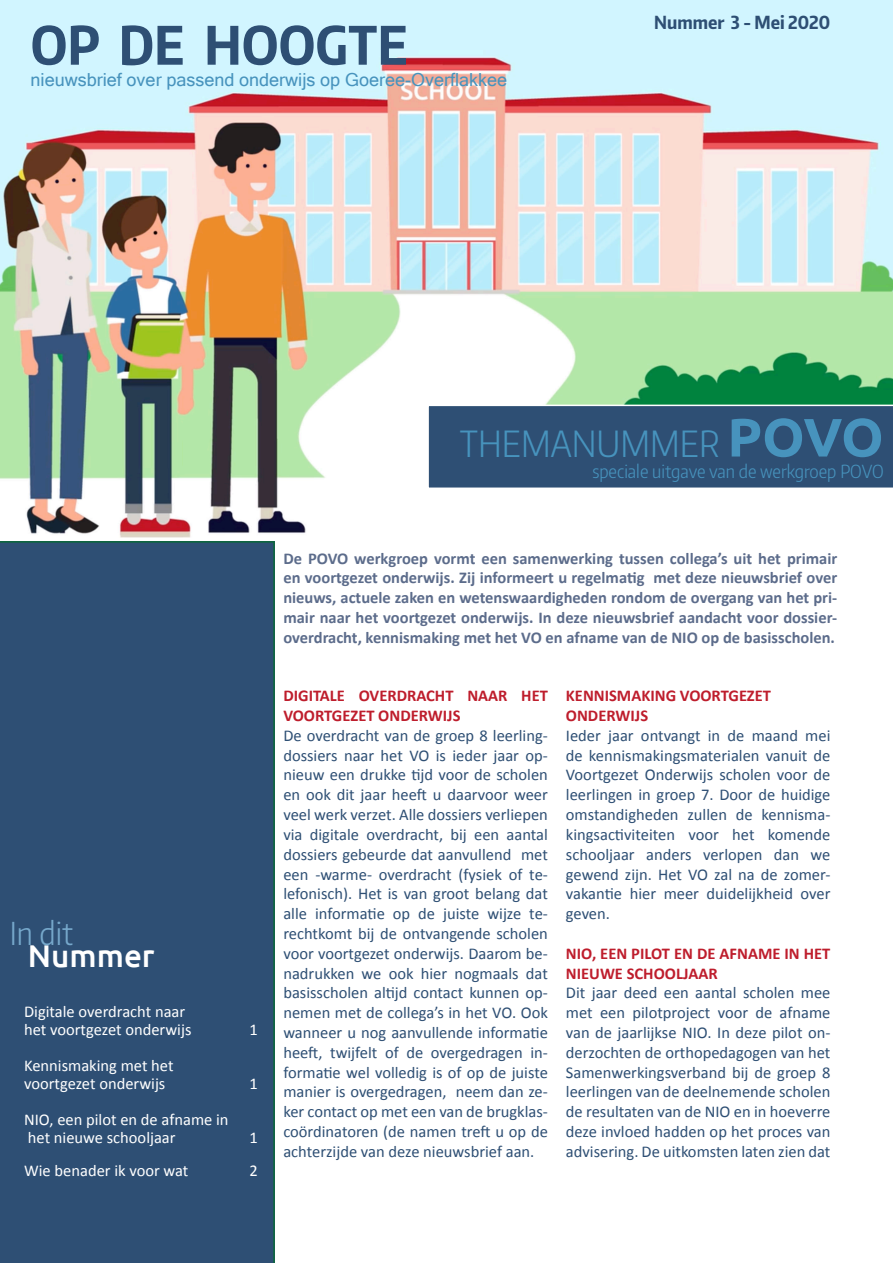
<style>
.page{position:relative;width:893px;height:1263px;background:#fff}
.page>*{position:absolute;margin:0;border:0;box-sizing:border-box;transform-origin:0 0}
.t1{font:700 52.5px "Encode Sans Condensed";color:#2e4f74}
.t2{font:300 36px "Encode Sans Condensed";color:#4793bd}
.t3{font:500 31.5px "Ubuntu";color:#fff}
.t4{font:300 31.5px "Encode Sans Condensed";color:#76a8cb}
.t5{font:18px "Microsoft Sans Serif";color:#4793bd}
.t6{font:300 18px "Encode Sans Condensed";color:#4793bd}
.t7{font:700 18px "Encode Sans Condensed";color:#2e4f74}
.t8{font:16.5px/19.8px "Calibri";color:#2e4f74;text-align:justify}
.t9{font:700 16.5px/19.8px "Calibri";color:#5c6c8b;text-align:justify}
.t10{font:16.5px "Calibri";color:#fff}
.t11{font:700 16.5px/19.8px "Calibri";color:#be1d2c}
.s1{font-family:"Ubuntu";font-weight:700;font-size:54px}
</style>
<div class="page">
<img style="left:0;top:0;width:893px;height:538px">
<div style="left:0;top:541px;width:275px;height:722px;background:#2e4f74"></div>
<div style="left:427px;top:405px;width:466px;height:84px;background:#2e4f74"></div>
<p class="t1" style="left:31px;top:11px;width:379px">OP DE HOOGTE</p>
<p class="t5" style="left:31px;top:70px;width:478px">nieuwsbrief over passend onderwijs op Goeree-Overflakkee</p>
<p class="t7" style="left:654px;top:11px;width:177px">Nummer 3 - Mei 2020</p>
<p class="t2" style="left:460px;top:419px;width:425px">THEMANUMMER <span class="s1">POVO</span></p>
<p class="t6" style="left:592px;top:460px;width:293px">speciale uitgave van de werkgroep POVO</p>
<p class="t4" style="left:10px;top:912px;width:65px">In dit</p>
<p class="t3" style="left:28px;top:936px;width:128px">Nummer</p>
<p class="t10" style="left:24px;top:1001px;width:163px">Digitale overdracht naar</p>
<p class="t10" style="left:24px;top:1019px;width:169px">het voortgezet onderwijs</p>
<p class="t10" style="left:250px;top:1019px;width:10px">1</p>
<p class="t10" style="left:24px;top:1055px;width:151px">Kennismaking met het</p>
<p class="t10" style="left:24px;top:1073px;width:143px">voortgezet onderwijs</p>
<p class="t10" style="left:250px;top:1073px;width:10px">1</p>
<p class="t10" style="left:24px;top:1109px;width:206px">NIO, een pilot en de afname in</p>
<p class="t10" style="left:28px;top:1127px;width:149px">het nieuwe schooljaar</p>
<p class="t10" style="left:250px;top:1127px;width:10px">1</p>
<p class="t10" style="left:24px;top:1160px;width:166px">Wie benader ik voor wat</p>
<p class="t10" style="left:250px;top:1160px;width:10px">2</p>
<p class="t9" style="left:283px;top:547px;width:555px">De POVO werkgroep vormt een samenwerking tussen collega’s uit het primair en voortgezet onderwijs. Zij informeert u regelmatig met deze nieuwsbrief over nieuws, actuele zaken en wetenswaardigheden rondom de overgang van het pri&shy;mair naar het voortgezet onderwijs. In deze nieuwsbrief aandacht voor dossier&shy;overdracht, kennismaking met het VO en afname van de NIO op de basisscholen.</p>
<p class="t11" style="left:283px;top:685px;width:266px">DIGITALE OVERDRACHT NAAR HET<br>VOORTGEZET ONDERWIJS</p>
<p class="t8" style="left:283px;top:725px;width:266px">De overdracht van de groep 8 leerling&shy;dossiers naar het VO is ieder jaar op&shy;nieuw een drukke tijd voor de scholen en ook dit jaar heeft u daarvoor weer veel werk verzet. Alle dossiers verliepen via digitale overdracht, bij een aantal dossiers gebeurde dat aanvullend met een -warme- overdracht (fysiek of te&shy;lefonisch). Het is van groot belang dat alle informatie op de juiste wijze te&shy;rechtkomt bij de ontvangende scholen voor voortgezet onderwijs. Daarom be&shy;nadrukken we ook hier nogmaals dat basisscholen altijd contact kunnen op&shy;nemen met de collega’s in het VO. Ook wanneer u nog aanvullende informatie heeft, twijfelt of de overgedragen in&shy;formatie wel volledig is of op de juiste manier is overgedragen, neem dan ze&shy;ker contact op met een van de brugklas&shy;coördinatoren (de namen treft u op de achterzijde van deze nieuwsbrief aan.</p>
<p class="t11" style="left:566px;top:685px;width:207px">KENNISMAKING VOORTGEZET</p>
<p class="t11" style="left:566px;top:705px;width:84px">ONDERWIJS</p>
<p class="t8" style="left:566px;top:725px;width:266px">Ieder jaar ontvangt in de maand mei de kennismakingsmaterialen vanuit de Voortgezet Onderwijs scholen voor de leerlingen in groep 7. Door de huidige omstandigheden zullen de kennisma&shy;kingsactiviteiten voor het komende schooljaar anders verlopen dan we gewend zijn. Het VO zal na de zomer&shy;vakantie hier meer duidelijkheid over geven.</p>
<p class="t11" style="left:566px;top:943px;width:266px">NIO, EEN PILOT EN DE AFNAME IN HET<br>NIEUWE SCHOOLJAAR</p>
<p class="t8" style="left:566px;top:982px;width:266px">Dit jaar deed een aantal scholen mee met een pilotproject voor de afname van de jaarlijkse NIO. In deze pilot on&shy;derzochten de orthopedagogen van het Samenwerkingsverband bij de groep 8 leerlingen van de deelnemende scholen de resultaten van de NIO en in hoeverre deze invloed hadden op het proces van advisering. De uitkomsten laten zien dat</p>
</div>
